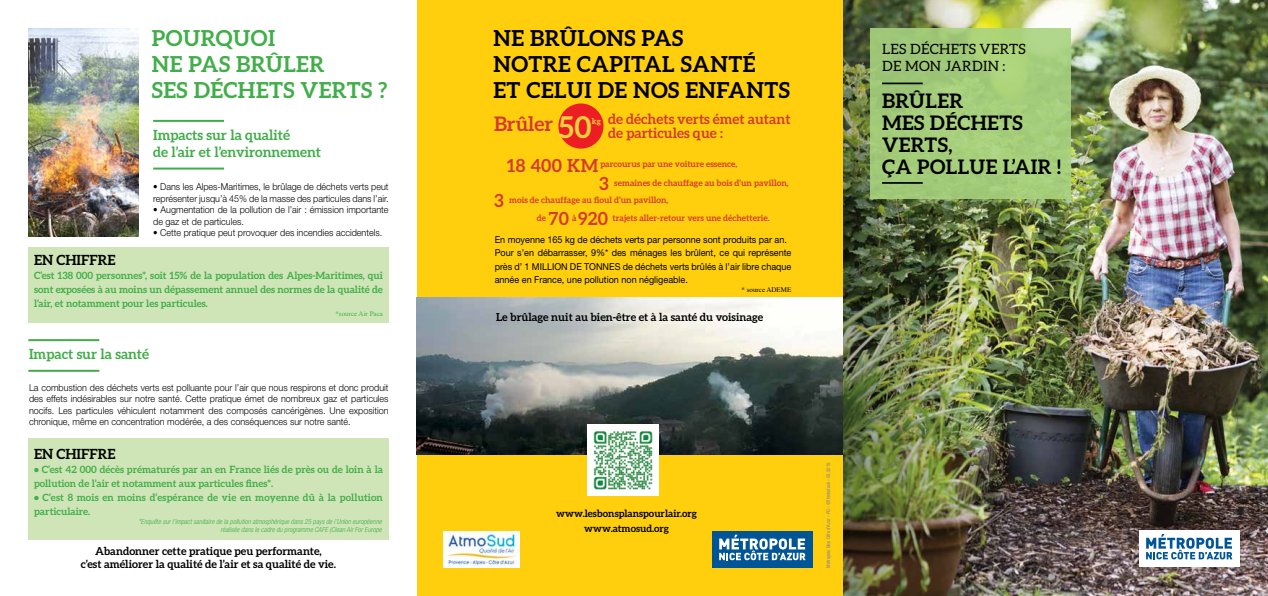
<style>
.page{position:relative;width:1268px;height:596px;background:#fff}
.page>*{position:absolute;margin:0;border:0;box-sizing:border-box;transform-origin:0 0}
.t1{font:700 30px "Aleo";color:#f6d13e}
.t2{font:700 22px/26px "Aleo";letter-spacing:.02em;color:#000}
.t3{font:700 22px/26px "Aleo";letter-spacing:.02em;color:#41ae49}
.t4{font:700 20px/22px "Aleo";letter-spacing:.02em;color:#000}
.t5{font:700 20px "Aleo";color:#d43a2e}
.t6{font:700 18px "Aleo";letter-spacing:.02em;color:#d43a2e}
.t7{font:14.1px/17px "Aleo";letter-spacing:.02em;color:#000}
.t8{font:700 14px/16.8px "Aleo";color:#41ad49}
.t9{font:700 14px/14px "Aleo";color:#d43a2e}
.t10{font:700 14px "Aleo";color:#000}
.t11{font:700 11px/13.2px "Aleo";color:#000;text-align:center}
.t12{font:700 10px/14px "Aleo";color:#41ae49}
.t13{font:700 10px/15px "Aleo";color:#000;text-align:center}
.t14{font:300 9.5px/11.4px "Helvetica Neue LT Std";color:#000;scale:.95 1}
.t15{font:9.5px/13px "Helvetica Neue LT Std";color:#000;scale:.95 1}
.t16{font:700 8.6px/18.5px "Aleo";color:#d43a2e}
.t17{font:700 8px "Aleo";color:#f6d13e}
.t18{font:italic 300 condensed 7px/8px "Helvetica Neue LT Std";color:#41ae49;text-align:right}
.t19{font:7px "Times";color:#41ad49}
.t20{font:7px "Times";color:#000}
.t21{font:condensed 5px "Helvetica Neue LT Std";letter-spacing:-.01em;color:#848383}
</style>
<div class="page">
<img style="left:980px;top:0;width:287px;height:595px">
<img style="left:842px;top:0;width:138px;height:595px">
<div style="left:417px;top:0;width:425px;height:595px;background:#ffcf0e"></div>
<img style="left:417px;top:298px;width:425px;height:155px">
<hr style="left:28px;top:339px;width:71px;height:2px;background:#41ad49">
<hr style="left:28px;top:369px;width:71px;height:2px;background:#41ad49">
<div style="left:28px;top:247px;width:360px;height:75px;background:#cfe5b7"></div>
<img style="left:28px;top:28px;width:111px;height:208px">
<img style="left:587px;top:424px;width:71px;height:71px">
<div style="left:1138px;top:530px;width:101px;height:36px;background:#fff"></div>
<svg style="left:1146px;top:533px;width:86px;height:26px"></svg>
<div style="left:711px;top:531px;width:101px;height:36px;background:#005596"></div>
<svg style="left:719px;top:534px;width:86px;height:26px"></svg>
<div style="left:28px;top:437px;width:360px;height:102px;background:#cfe5b7"></div>
<hr style="left:153px;top:120px;width:71px;height:2px;background:#41ad49">
<hr style="left:153px;top:167px;width:71px;height:2px;background:#41ad49">
<img style="left:443px;top:531px;width:76px;height:36px">
<div style="left:558px;top:103px;width:45px;height:45px;background:#ed1d24;border-radius:50%"></div>
<div style="left:870px;top:28px;width:200px;height:171px;background:#a3cc79"></div>
<hr style="left:881px;top:182px;width:41px;height:2px;background:#000">
<hr style="left:881px;top:82px;width:41px;height:2px;background:#000">
<h2 class="t3" style="left:152px;top:25px;width:237px">POURQUOI<br>NE PAS BRÛLER<br>SES DÉCHETS VERTS ?</h2>
<h2 class="t2" style="left:493px;top:25px;width:298px">NE BRÛLONS PAS<br>NOTRE CAPITAL SANTÉ<br>ET CELUI DE NOS ENFANTS</h2>
<h3 class="t8" style="left:153px;top:127px;width:169px">Impacts sur la qualité<br>de l’air et l’environnement</h3>
<p class="t14" style="left:153px;top:181px;width:249px">• Dans les Alpes-Maritimes, le brûlage de déchets verts peut représenter jusqu’à 45% de la masse des particules dans l’air.</p>
<p class="t14" style="left:153px;top:204px;width:249px">• Augmentation de la pollution de l’air : émission importante de gaz et de particules.</p>
<p class="t14" style="left:153px;top:227px;width:243px">• Cette pratique peut provoquer des incendies accidentels.</p>
<h3 class="t10" style="left:34px;top:252px;width:83px">EN CHIFFRE</h3>
<p class="t12" style="left:34px;top:268px;width:350px;text-align:justify">C’est 138 000 personnes*, soit 15% de la population des Alpes-Maritimes, qui sont exposées à au moins un dépassement annuel des normes de la qualité de l’air, et notamment pour les particules.</p>
<p class="t19" style="left:335px;top:307px;width:49px">*source Air Paca</p>
<h3 class="t8" style="left:29px;top:345px;width:121px">Impact sur la santé</h3>
<p class="t14" style="left:29px;top:381px;width:380px;text-align:justify">La combustion des déchets verts est polluante pour l’air que nous respirons et donc produit des effets indésirables sur notre santé. Cette pratique émet de nombreux gaz et particules nocifs. Les particules véhiculent notamment des composés cancérigènes. Une exposition chronique, même en concentration modérée, a des conséquences sur notre santé.</p>
<h3 class="t10" style="left:34px;top:445px;width:83px">EN CHIFFRE</h3>
<p class="t12" style="left:34px;top:462px;width:350px">• C’est 42 000 décès prématurés par an en France liés de près ou de loin à la pollution de l’air et notamment aux particules fines*.</p>
<p class="t12" style="left:34px;top:490px;width:350px">• C’est 8 mois en moins d’espérance de vie en moyenne dû à la pollution particulaire.</p>
<p class="t18" style="left:138px;top:517px;width:245px">*Enquête sur l’impact sanitaire de la pollution atmosphérique dans 25 pays de l’Union européenne réalisée dans le cadre du programme CAFE (Clean Air For Europe</p>
<p class="t11" style="left:81px;top:544px;width:256px">Abandonner cette pratique peu performante,<br>c’est améliorer la qualité de l’air et sa qualité de vie.</p>
<h3 class="t5" style="left:494px;top:112px;width:61px">Brûler</h3>
<h3 class="t9" style="left:608px;top:112px;width:184px">de déchets verts émet autant de particules que :</h3>
<h1 class="t1" style="left:558px;top:109px;width:35px">50</h1>
<h3 class="t6" style="left:506px;top:155px;width:93px">18 400 KM</h3>
<p class="t17" style="left:591px;top:116px;width:10px">kg</p>
<p class="t16" style="left:614px;top:155px;width:176px;text-indent:-14px">parcourus par une voiture essence,<br>semaines de chauffage au bois d’un pavillon,</p>
<p class="t16" style="left:537px;top:190px;width:133px;text-indent:-28px">mois de chauffage au fioul d’un pavillon, de</p>
<h3 class="t6" style="left:599px;top:173px;width:11px">3</h3>
<h3 class="t6" style="left:494px;top:190px;width:11px">3</h3>
<h3 class="t6" style="left:548px;top:208px;width:61px">70 920</h3>
<p class="t16" style="left:572px;top:209px;width:6px">à</p>
<p class="t16" style="left:612px;top:209px;width:159px">trajets aller-retour vers une déchetterie.</p>
<p class="t15" style="left:494px;top:233px;width:314px">En moyenne 165 kg de déchets verts par personne sont produits par an.<br>Pour s’en débarrasser, 9%* des ménages les brûlent, ce qui représente près d’ 1 MILLION DE TONNES de déchets verts brûlés à l’air libre chaque année en France, une pollution non négligeable.</p>
<p class="t20" style="left:741px;top:282px;width:51px">* source ADEME</p>
<p class="t11" style="left:496px;top:310px;width:269px">Le brûlage nuit au bien-être et à la santé du voisinage</p>
<p class="t13" style="left:556px;top:505px;width:142px">www.lesbonsplanspourlair.org www.atmosud.org</p>
<p class="t21" style="left:825px;top:567px;width:106px;rotate:-90deg">Métropole Nice Côte d’Azur - PG - ©Thinkstock - 03.2019</p>
<h3 class="t7" style="left:881px;top:41px;width:145px">LES DÉCHETS VERTS<br>DE MON JARDIN :</h3>
<h3 class="t4" style="left:881px;top:89px;width:180px">BRÛLER<br>MES DÉCHETS<br>VERTS,<br>ÇA POLLUE L’AIR !</h3>
</div>
